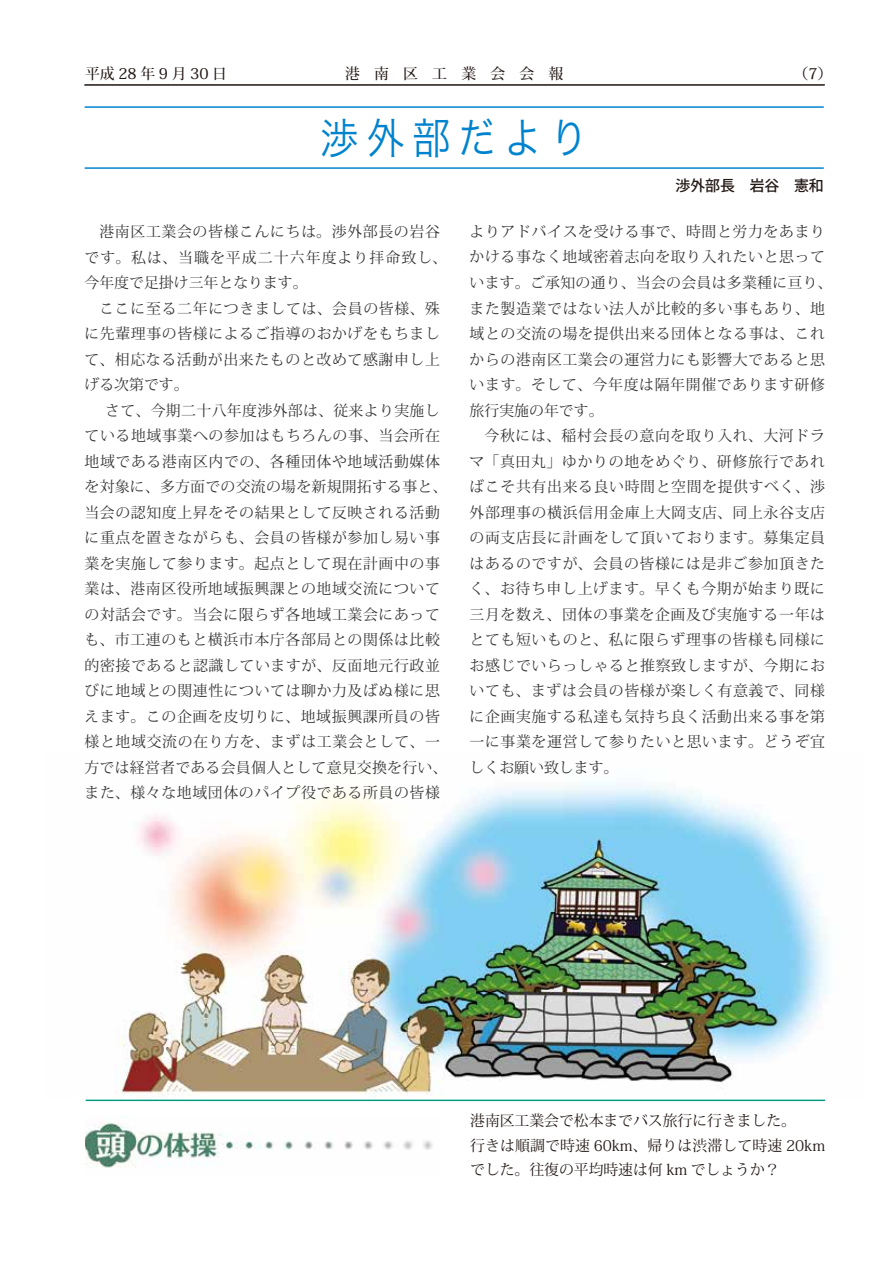
<style>
.page{position:relative;width:893px;height:1263px;background:#fff}
.page>*{position:absolute;margin:0;border:0;box-sizing:border-box;transform-origin:0 0}
.t1{font:42.45px "Hira Kaku Pro W3";letter-spacing:.2em;color:#0083ce;scale:.9 1}
.t2{font:14.85px/25.5px "Koz Min Pro";letter-spacing:.04em;color:#333}
.t3{font:14.85px/24.6px "Koz Min Pro";letter-spacing:-.005em;color:#221815}
.t4{font:500 14.85px "Koz Min Pro";letter-spacing:.245em;color:#221815}
.t5{font:500 14.85px "Koz Go Pro";letter-spacing:-.005em;color:#221815}
.t6{font:500 14.85px "Koz Min Pro";letter-spacing:.955em;color:#221815}
</style>
<div class="page">
<hr style="left:84px;top:85px;width:740px;height:1px;background:#221815">
<hr style="left:85px;top:85px;width:740px;height:1px;background:#221815">
<img style="left:114px;top:782px;width:715px;height:315px">
<hr style="left:85px;top:106px;width:739px;height:2px;background:#0083ce">
<hr style="left:85px;top:167px;width:739px;height:2px;background:#0083ce">
<img style="left:85px;top:1122px;width:348px;height:46px">
<hr style="left:86px;top:1099px;width:739px;height:2px;background:#009d83">
<p class="t4" style="left:85px;top:63px;width:144px">平成28年9月30日</p>
<p class="t6" style="left:345px;top:63px;width:220px">港南区工業会会報</p>
<p class="t4" style="left:793px;top:63px;width:40px">（7）</p>
<h1 class="t1" style="left:320px;top:100px;width:299px">渉外部だより</h1>
<p class="t5" style="left:676px;top:176px;width:150px">渉外部長　岩谷　憲和</p>
<p class="t2" style="left:85px;top:218px;width:364px;text-indent:15px">港南区工業会の皆様こんにちは。渉外部長の岩谷です。私は、当職を平成二十六年度より拝命致し、今年度で足掛け三年となります。</p>
<p class="t2" style="left:85px;top:295px;width:357px;text-align:justify;text-indent:15px">ここに至る二年につきましては、会員の皆様、殊に先輩理事の皆様によるご指導のおかげをもちまして、相応なる活動が出来たものと改めて感謝申し上げる次第です。</p>
<p class="t2" style="left:85px;top:397px;width:364px;text-indent:21px">さて、今期二十八年度渉外部は、従来より実施している地域事業への参加はもちろんの事、当会所在地域である港南区内での、各種団体や地域活動媒体を対象に、多方面での交流の場を新規開拓する事と、当会の認知度上昇をその結果として反映される活動に重点を置きながらも、会員の皆様が参加し易い事業を実施して参ります。起点として現在計画中の事業は、港南区役所地域振興課との地域交流についての対話会です。当会に限らず各地域工業会にあっても、市工連のもと横浜市本庁各部局との関係は比較的密接であると認識していますが、反面地元行政並びに地域との関連性については聊か力及ばぬ様に思えます。この企画を皮切りに、地域振興課所員の皆様と地域交流の在り方を、まずは工業会として、一方では経営者である会員個人として意見交換を行い、また、様々な地域団体のパイプ役である所員の皆様</p>
<p class="t2" style="left:470px;top:218px;width:364px">よりアドバイスを受ける事で、時間と労力をあまりかける事なく地域密着志向を取り入れたいと思っています。ご承知の通り、当会の会員は多業種に亘り、また製造業ではない法人が比較的多い事もあり、地域との交流の場を提供出来る団体となる事は、これからの港南区工業会の運営力にも影響大であると思います。そして、今年度は隔年開催であります研修旅行実施の年です。</p>
<p class="t2" style="left:470px;top:422px;width:357px;text-align:justify;text-indent:15px">今秋には、稲村会長の意向を取り入れ、大河ドラマ「真田丸」ゆかりの地をめぐり、研修旅行であればこそ共有出来る良い時間と空間を提供すべく、渉外部理事の横浜信用金庫上大岡支店、同上永谷支店の両支店長に計画をして頂いております。募集定員はあるのですが、会員の皆様には是非ご参加頂きたく、お待ち申し上げます。早くも今期が始まり既に三月を数え、団体の事業を企画及び実施する一年はとても短いものと、私に限らず理事の皆様も同様にお感じでいらっしゃると推察致しますが、今期においても、まずは会員の皆様が楽しく有意義で、同様に企画実施する私達も気持ち良く活動出来る事を第一に事業を運営して参りたいと思います。どうぞ宜しくお願い致します。</p>
<p class="t3" style="left:470px;top:1108px;width:356px">港南区工業会で松本までバス旅行に行きました。<br>行きは順調で時速 60km、帰りは渋滞して時速 20kmでした。往復の平均時速は何 km でしょうか？</p>
</div>
